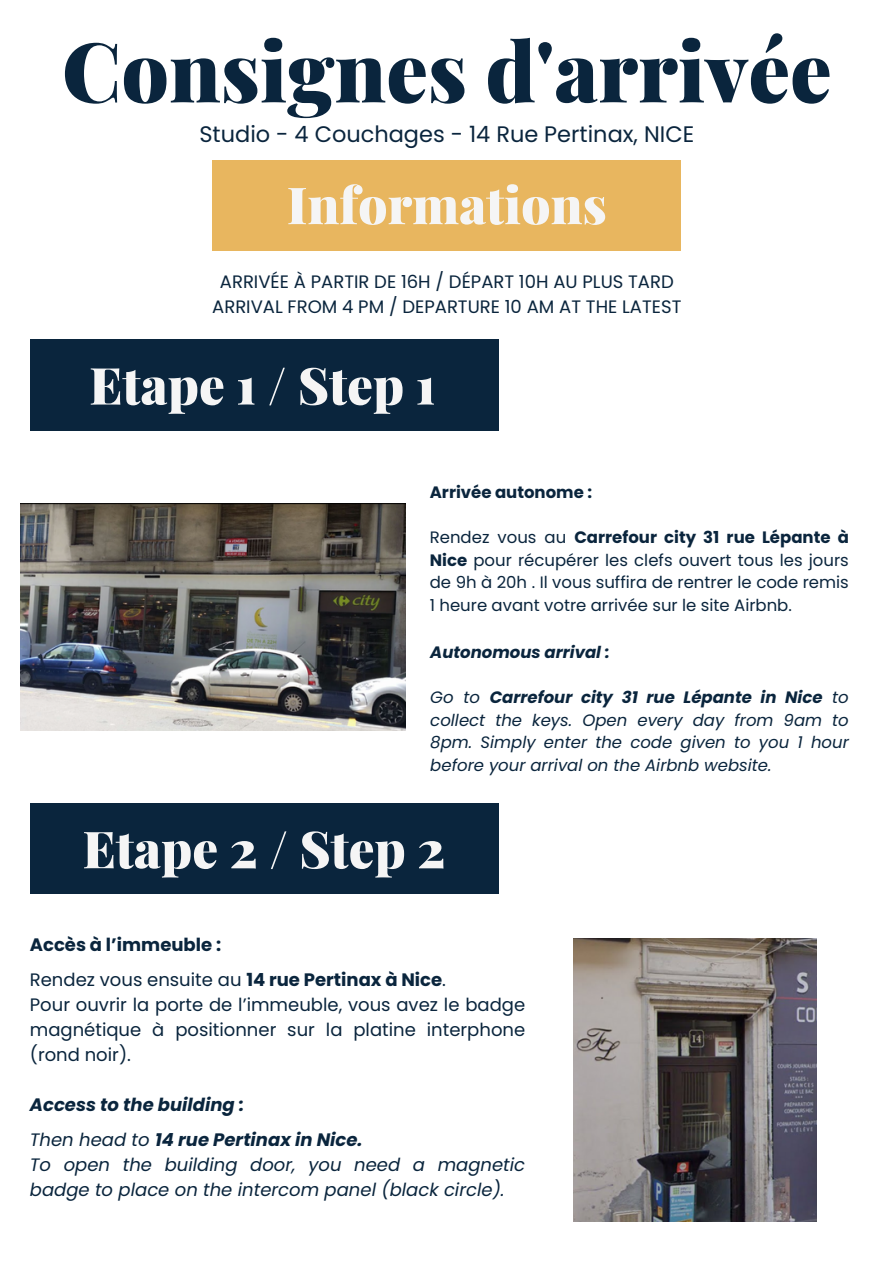
<style>
.page{position:relative;width:894px;height:1264px;background:#fff}
.page>*{position:absolute;margin:0;border:0;box-sizing:border-box;transform-origin:0 0}
.t1{font:900 82.8px "Playfair Display";color:#0a253d}
.t2{font:900 51.15px "Playfair Display";color:#f5f5f5}
.t3{font:22.5px "Poppins";color:#0a253d}
.t4{font:18px/24.8px "Poppins";color:#0a253d;text-align:center}
.t5{font:italic 18px "Poppins";color:#0a253d}
.t6{font:italic 700 18px "Poppins";color:#0a253d}
.t7{font:700 18px "Poppins";color:#0a253d}
.t8{font:16.5px/22.5px "Poppins";color:#0a253d;text-align:justify}
.t9{font:italic 16.5px/22.5px "Poppins";color:#0a253d;text-align:justify}
.t10{font:italic 700 16.5px "Poppins";color:#0a253d}
.t11{font:700 16.5px "Poppins";color:#0a253d}
.s1{font-weight:700}
.s2{font-weight:400}
</style>
<div class="page">
<div style="left:212px;top:160px;width:468px;height:90px;background:#e8b65f"></div>
<div style="left:30px;top:340px;width:468px;height:90px;background:#0a253d"></div>
<div style="left:30px;top:803px;width:468px;height:90px;background:#0a253d"></div>
<img style="left:573px;top:938px;width:243px;height:283px">
<img style="left:20px;top:503px;width:385px;height:227px">
<h4 class="t1" style="left:62px;top:13px;width:771px">Consignes d'arrivée</h4>
<p class="t3" style="left:199px;top:118px;width:496px">Studio - 4 Couchages - 14 Rue Pertinax, NICE</p>
<h2 class="t2" style="left:287px;top:169px;width:321px">Informations</h2>
<h3 class="t4" style="left:212px;top:269px;width:470px">ARRIVÉE À PARTIR DE 16H / DÉPART 10H AU PLUS TARD<br>ARRIVAL FROM 4 PM / DEPARTURE 10 AM AT THE LATEST</h3>
<p class="t2" style="left:89px;top:349px;width:348px">Etape 1 / Step 1</p>
<h2 class="t11" style="left:429px;top:481px;width:164px">Arrivée autonome :</h2>
<p class="t8" style="left:429px;top:526px;width:138px">Rendez vous au</p>
<h5 class="t8" style="left:429px;top:526px;width:420px;text-indent:144px"><span class="s1">Carrefour city 31 rue Lépante à Nice</span> pour récupérer les clefs ouvert tous les jours de 9h à 20h . Il vous suffira de rentrer le code remis 1 heure avant votre arrivée sur le site Airbnb.</h5>
<p class="t10" style="left:430px;top:640px;width:181px">Autonomous arrival :</p>
<h5 class="t9" style="left:430px;top:686px;width:420px">Go to <span class="s1">Carrefour city 31 rue Lépante in Nice</span> to collect the keys. Open every day from 9am to 8pm. Simply enter the code given to you 1 hour before your arrival on the Airbnb website.</h5>
<h1 class="t2" style="left:83px;top:813px;width:364px">Etape 2 / Step 2</h1>
<p class="t7" style="left:30px;top:931px;width:193px">Accès à l’immeuble :</p>
<p class="t4" style="left:30px;top:966px;width:417px">Rendez vous ensuite au <span class="s1">14 rue Pertinax à Nice</span>.</p>
<h2 class="t4" style="left:30px;top:991px;width:496px">Pour ouvrir la porte de l’immeuble, vous avez le badge</h2>
<h5 class="t4" style="left:30px;top:1016px;width:496px;text-align:left">magnétique à positionner sur la platine interphone (rond noir).</h5>
<h5 class="t6" style="left:30px;top:1091px;width:216px">Access to the building :</h5>
<p class="t6" style="left:30px;top:1126px;width:334px"><span class="s2">Then head to</span> 14 rue Pertinax in Nice.</p>
<p class="t5" style="left:30px;top:1151px;width:496px">To open the building door, you need a magnetic</p>
<h5 class="t5" style="left:30px;top:1176px;width:476px">badge to place on the intercom panel (black circle).</h5>
</div>
